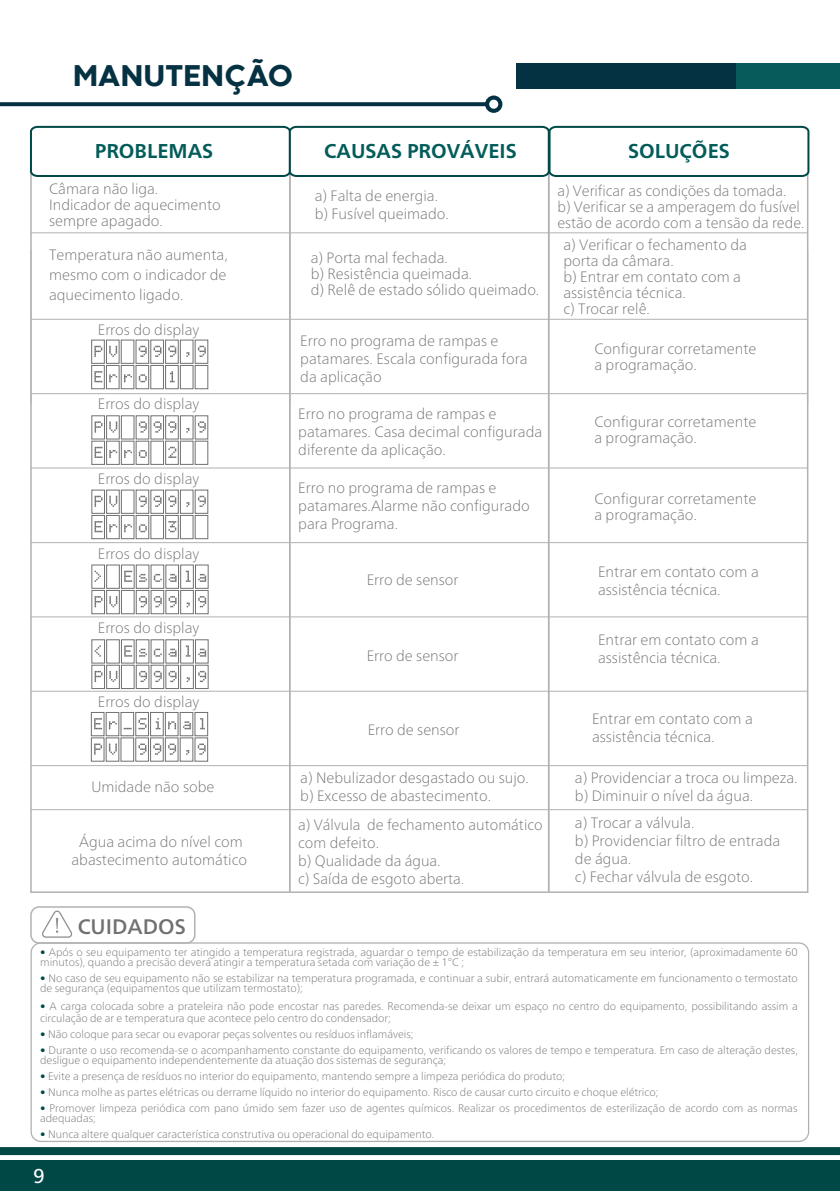
<style>
.page{position:relative;width:840px;height:1191px;background:#fff}
.page>*{position:absolute;margin:0;border:0;box-sizing:border-box;transform-origin:0 0}
.t1{font:800 31px "Codec Warm Trial";color:#053243}
.t2{font:500 21px "Frutiger Neue LT";color:#726f6f}
.t3{font:700 20px "Frutiger Neue LT";color:#035c5a}
.t4{font:20px "Frutiger Neue LT";color:#fff}
.t5{font:100 15px/18px "Frutiger Neue LT";color:#716f6f}
.t6{font:100 15px/16px "Frutiger Neue LT";color:#726f6f}
.t7{font:100 11px/10px "Frutiger Neue LT";color:#716f6f}
.t8{font:100 11px/10px "Frutiger Neue LT";color:#727070}
.s1{color:#004846}
</style>
<div class="page">
<div style="left:0;top:1160px;width:839px;height:31px;background:#004846"></div>
<div style="left:0;top:1147px;width:839px;height:8px;background:#004846"></div>
<svg style="left:0;top:102px;width:485px;height:4px;background:#113c4c"></svg>
<div style="left:485px;top:96px;width:17px;height:17px;background:#053243;border-radius:50%"></div>
<div style="left:489px;top:100px;width:9px;height:9px;background:#fff;border-radius:50%"></div>
<div style="left:516px;top:63px;width:323px;height:26px;background:#053243"></div>
<div style="left:736px;top:63px;width:103px;height:26px;background:#075c5b"></div>
<div style="left:30px;top:942px;width:778px;height:200px;border:1px solid #b3b2b2;border-radius:10px"></div>
<hr style="left:31px;top:319px;width:776px;height:1px;background:#b3b2b2">
<hr style="left:31px;top:393px;width:776px;height:1px;background:#b3b2b2">
<hr style="left:31px;top:467px;width:776px;height:1px;background:#b3b2b2">
<hr style="left:31px;top:542px;width:776px;height:1px;background:#b3b2b2">
<hr style="left:31px;top:616px;width:776px;height:1px;background:#b3b2b2">
<hr style="left:31px;top:691px;width:776px;height:1px;background:#b3b2b2">
<hr style="left:31px;top:765px;width:776px;height:1px;background:#b3b2b2">
<hr style="left:31px;top:809px;width:776px;height:1px;background:#b3b2b2">
<hr style="left:31px;top:232px;width:776px;height:1px;background:#b3b2b2">
<hr style="left:289px;top:162px;width:1px;height:730px;background:#b3b2b2">
<hr style="left:547px;top:168px;width:2px;height:724px;background:#b3b2b2">
<hr style="left:31px;top:250px;width:1px;height:154px;background:#b3b2b2">
<hr style="left:806px;top:250px;width:1px;height:154px;background:#b3b2b2">
<svg style="left:30px;top:125px;width:780px;height:53px"></svg>
<svg style="left:91px;top:339px;width:118px;height:51px"></svg>
<svg style="left:91px;top:415px;width:118px;height:50px"></svg>
<svg style="left:91px;top:489px;width:118px;height:50px"></svg>
<svg style="left:91px;top:564px;width:118px;height:50px"></svg>
<svg style="left:91px;top:639px;width:118px;height:50px"></svg>
<svg style="left:90px;top:712px;width:118px;height:50px"></svg>
<svg style="left:42px;top:910px;width:30px;height:27px"></svg>
<div style="left:30px;top:906px;width:165px;height:37px;border:1px solid #b3b2b2;border-radius:8px"></div>
<h1 class="t1" style="left:73px;top:56px;width:222px">MANUTENÇÃO</h1>
<h3 class="t3" style="left:95px;top:139px;width:120px">PROBLEMAS</h3>
<h3 class="t3" style="left:324px;top:139px;width:194px">CAUSAS PROVÁVEIS</h3>
<h3 class="t3" style="left:627px;top:139px;width:103px">SOLUÇÕES</h3>
<p class="t5" style="left:49px;top:181px;width:173px;line-height:16px">Câmara não liga.<br>Indicador de aquecimento sempre apagado.</p>
<p class="t5" style="left:314px;top:187px;width:136px">a) Falta de energia. b) Fusível queimado.</p>
<p class="t5" style="left:557px;top:183px;width:248px;line-height:16px">a) Verificar as condições da tomada.<br>b) Verificar se a amperagem do fusível estão de acordo com a tensão da rede.</p>
<p class="t5" style="left:49px;top:245px;width:180px;line-height:20px;text-align:justify">Temperatura não aumenta, mesmo com o indicador de aquecimento ligado.</p>
<p class="t5" style="left:310px;top:250px;width:230px;line-height:16px">a) Porta mal fechada.<br>b) Resistência queimada.<br>d) Relê de estado sólido queimado.</p>
<p class="t5" style="left:563px;top:237px;width:185px;line-height:16px">a) Verificar o fechamento da porta da câmara.<br>b) Entrar em contato com a assistência técnica.<br>c) Trocar relê.</p>
<p class="t5" style="left:98px;top:320px;width:103px">Erros do display</p>
<p class="t5" style="left:98px;top:395px;width:103px">Erros do display</p>
<p class="t5" style="left:98px;top:470px;width:103px">Erros do display</p>
<p class="t5" style="left:98px;top:544px;width:103px">Erros do display</p>
<p class="t5" style="left:98px;top:619px;width:103px">Erros do display</p>
<p class="t5" style="left:98px;top:692px;width:103px">Erros do display</p>
<p class="t5" style="left:300px;top:332px;width:229px">Erro no programa de rampas e patamares. Escala configurada fora da aplicação</p>
<p class="t5" style="left:298px;top:404px;width:245px">Erro no programa de rampas e patamares. Casa decimal configurada diferente da aplicação.</p>
<p class="t5" style="left:298px;top:479px;width:233px">Erro no programa de rampas e patamares.Alarme não configurado para Programa.</p>
<p class="t5" style="left:366px;top:570px;width:93px">Erro de sensor</p>
<p class="t5" style="left:366px;top:646px;width:93px">Erro de sensor</p>
<p class="t5" style="left:367px;top:720px;width:93px">Erro de sensor</p>
<p class="t6" style="left:594px;top:341px;width:163px">Configurar corretamente a programação.</p>
<p class="t6" style="left:594px;top:414px;width:163px">Configurar corretamente a programação.</p>
<p class="t6" style="left:594px;top:490px;width:163px">Configurar corretamente a programação.</p>
<p class="t5" style="left:597px;top:563px;width:162px">Entrar em contato com a assistência técnica.</p>
<p class="t5" style="left:597px;top:630px;width:162px">Entrar em contato com a assistência técnica.</p>
<p class="t5" style="left:591px;top:709px;width:162px">Entrar em contato com a assistência técnica.</p>
<p class="t5" style="left:91px;top:777px;width:124px">Umidade não sobe</p>
<p class="t5" style="left:300px;top:769px;width:230px">a) Nebulizador desgastado ou sujo. b) Excesso de abastecimento.</p>
<p class="t5" style="left:574px;top:769px;width:224px">a) Providenciar a troca ou limpeza. b) Diminuir o nível da água.</p>
<p class="t5" style="left:71px;top:832px;width:177px;text-align:center">Água acima do nível com abastecimento automático</p>
<p class="t5" style="left:574px;top:814px;width:207px">a) Trocar a válvula.<br>b) Providenciar filtro de entrada de água.<br>c) Fechar válvula de esgoto.</p>
<p class="t5" style="left:298px;top:815px;width:246px">a) Válvula de fechamento automático com defeito.<br>b) Qualidade da água.<br>c) Saída de esgoto aberta.</p>
<h2 class="t2" style="left:78px;top:914px;width:109px">CUIDADOS</h2>
<p class="t7" style="left:40px;top:946px;width:758px"><span class="s1">•</span> Após o seu equipamento ter atingido a temperatura registrada, aguardar o tempo de estabilização da temperatura em seu interior, (aproximadamente 60 minutos), quando a precisão deverá atingir a temperatura setada com variação de ± 1°C ;</p>
<p class="t7" style="left:40px;top:972px;width:758px"><span class="s1">•</span> No caso de seu equipamento não se estabilizar na temperatura programada, e continuar a subir, entrará automaticamente em funcionamento o termostato de segurança (equipamentos que utilizam termostato);</p>
<p class="t7" style="left:40px;top:999px;width:758px;line-height:12px"><span class="s1">•</span> A carga colocada sobre a prateleira não pode encostar nas paredes. Recomenda-se deixar um espaço no centro do equipamento, possibilitando assim a circulação de ar e temperatura que acontece pelo centro do condensador;</p>
<p class="t7" style="left:40px;top:1028px;width:375px"><span class="s1">•</span> Não coloque para secar ou evaporar peças solventes ou resíduos inflamáveis;</p>
<p class="t7" style="left:40px;top:1044px;width:758px"><span class="s1">•</span> Durante o uso recomenda-se o acompanhamento constante do equipamento, verificando os valores de tempo e temperatura. Em caso de alteração destes, desligue o equipamento independentemente da atuação dos sistemas de segurança;</p>
<p class="t7" style="left:40px;top:1070px;width:526px"><span class="s1">•</span> Evite a presença de resíduos no interior do equipamento, mantendo sempre a limpeza periódica do produto;</p>
<p class="t7" style="left:40px;top:1086px;width:619px"><span class="s1">•</span> Nunca molhe as partes elétricas ou derrame líquido no interior do equipamento. Risco de causar curto circuito e choque elétrico;</p>
<p class="t8" style="left:40px;top:1102px;width:758px"><span class="s1">•</span> Promover limpeza periódica com pano úmido sem fazer uso de agentes químicos. Realizar os procedimentos de esterilização de acordo com as normas adequadas;</p>
<p class="t7" style="left:40px;top:1128px;width:395px"><span class="s1">•</span> Nunca altere qualquer característica construtiva ou operacional do equipamento.</p>
<h3 class="t4" style="left:33px;top:1164px;width:13px">9</h3>
</div>
